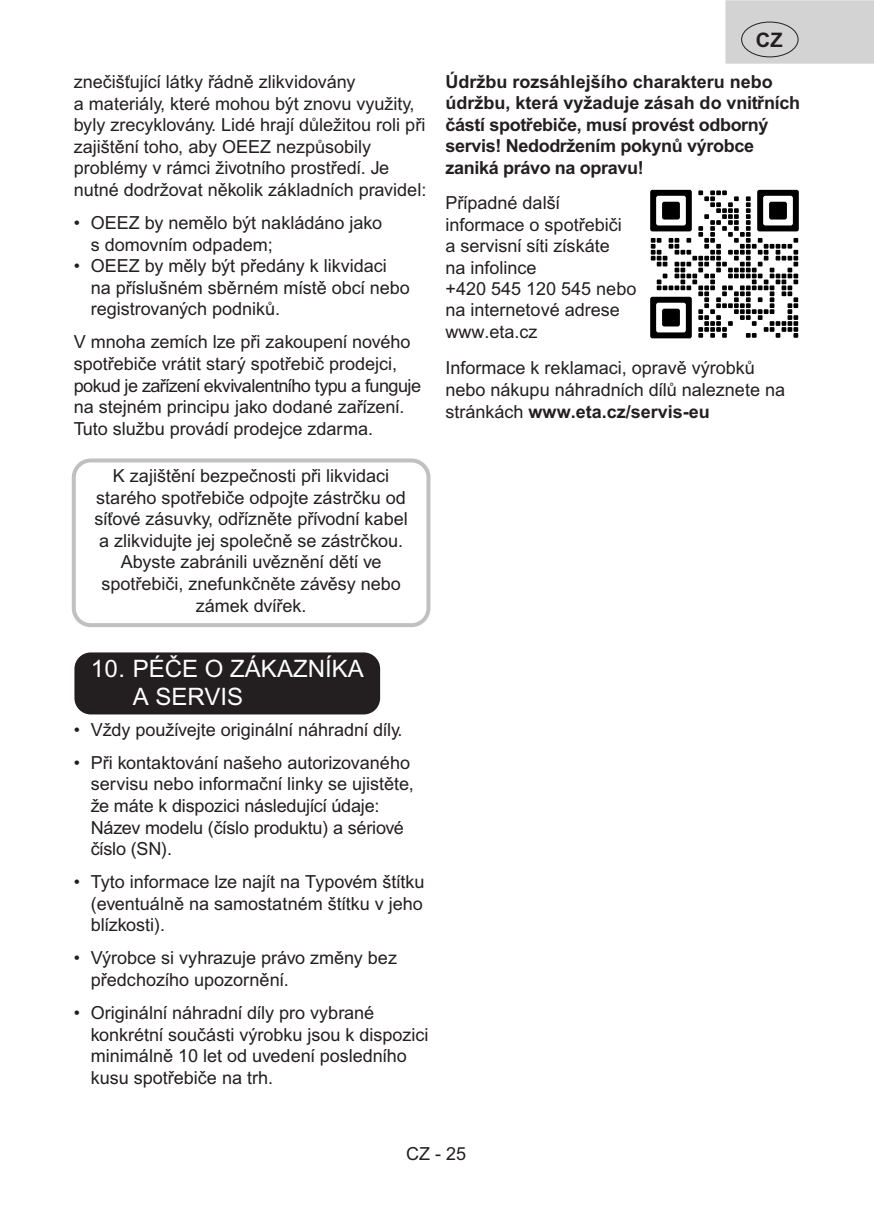
<style>
.page{position:relative;width:874px;height:1225px;background:#fff}
.page>*{position:absolute;margin:0;border:0;box-sizing:border-box;transform-origin:0 0}
.t1{font:24px/28px "Arial MT Pro";color:#fff}
.t2{font:700 20px "Arial MT Pro";color:#231f20}
.t3{font:18px/21.6px "Arial MT Pro";color:#231f20}
.t4{font:700 18px/21.4px "Arial MT Pro";letter-spacing:-.02em;color:#231f20}
.s1{font-weight:700}
</style>
<div class="page">
<div style="left:725px;top:0;width:148px;height:64px;background:#d3d3d3;border:2px solid #d3d3d3"></div>
<div style="left:740px;top:22px;width:58px;height:35px;border:1px solid #231f20;border-radius:50%"></div>
<div style="left:72px;top:458px;width:358px;height:169px;border:4px solid #c0c0c0;border-radius:17px"></div>
<div style="left:79px;top:657px;width:296px;height:52px;background:#231f20;border-radius:17px"></div>
<div style="left:74px;top:652px;width:306px;height:62px;border:10px solid #231f20;border-radius:11px"></div>
<svg style="left:650px;top:190px;width:148px;height:148px"></svg>
<p class="t3" style="left:74px;top:72px;width:354px">znečišťující látky řádně zlikvidovány<br>a materiály, které mohou být znovu využity, byly zrecyklovány. Lidé hrají důležitou roli při zajištění toho, aby OEEZ nezpůsobily problémy v rámci životního prostředí. Je nutné dodržovat několik základních pravidel:</p>
<p class="t3" style="left:91px;top:213px;width:292px;text-indent:-17px">• OEEZ by nemělo být nakládáno jako s domovním odpadem;</p>
<p class="t3" style="left:91px;top:256px;width:320px;text-indent:-17px">• OEEZ by měly být předány k likvidaci na příslušném sběrném místě obcí nebo registrovaných podniků.</p>
<p class="t3" style="left:74px;top:332px;width:348px">V mnoha zemích lze při zakoupení nového spotřebiče vrátit starý spotřebič prodejci, pokud je zařízení ekvivalentního typu a funguje na stejném principu jako dodané zařízení.<br>Tuto službu provádí prodejce zdarma.</p>
<p class="t3" style="left:94px;top:466px;width:314px;text-align:center">K zajištění bezpečnosti při likvidaci starého spotřebiče odpojte zástrčku od síťové zásuvky, odřízněte přívodní kabel a zlikvidujte jej společně se zástrčkou.<br>Abyste zabránili uvěznění dětí ve spotřebiči, znefunkčněte závěsy nebo zámek dvířek.</p>
<h1 class="t1" style="left:133px;top:655px;width:232px;text-indent:-42px">10. PÉČE O ZÁKAZNÍKA<br>A SERVIS</h1>
<p class="t3" style="left:74px;top:719px;width:330px">• Vždy používejte originální náhradní díly.</p>
<p class="t3" style="left:91px;top:752px;width:324px;text-indent:-17px">• Při kontaktování našeho autorizovaného servisu nebo informační linky se ujistěte, že máte k dispozici následující údaje:<br>Název modelu (číslo produktu) a sériové číslo (SN).</p>
<p class="t3" style="left:91px;top:872px;width:335px;text-align:justify;text-indent:-17px">• Tyto informace lze najít na Typovém štítku (eventuálně na samostatném štítku v jeho blízkosti).</p>
<p class="t3" style="left:91px;top:948px;width:307px;text-indent:-17px">• Výrobce si vyhrazuje právo změny bez předchozího upozornění.</p>
<p class="t3" style="left:91px;top:1002px;width:339px;text-indent:-17px">• Originální náhradní díly pro vybrané konkrétní součásti výrobku jsou k dispozici minimálně 10 let od uvedení posledního kusu spotřebiče na trh.</p>
<p class="t2" style="left:755px;top:28px;width:28px">CZ</p>
<p class="t4" style="left:445px;top:71px;width:356px">Údržbu rozsáhlejšího charakteru nebo údržbu, která vyžaduje zásah do vnitřních částí spotřebiče, musí provést odborný servis! Nedodržením pokynů výrobce zaniká právo na opravu!</p>
<p class="t3" style="left:445px;top:193px;width:192px">Případné další informace o spotřebiči<br>a servisní síti získáte<br>na infolince<br>+420 545 120 545 nebo na internetové adrese www.eta.cz</p>
<p class="t3" style="left:445px;top:358px;width:341px">Informace k reklamaci, opravě výrobků nebo nákupu náhradních dílů naleznete na stránkách <span class="s1">www.eta.cz/servis-eu</span></p>
<p class="t3" style="left:406px;top:1143px;width:62px">CZ - 25</p>
</div>
